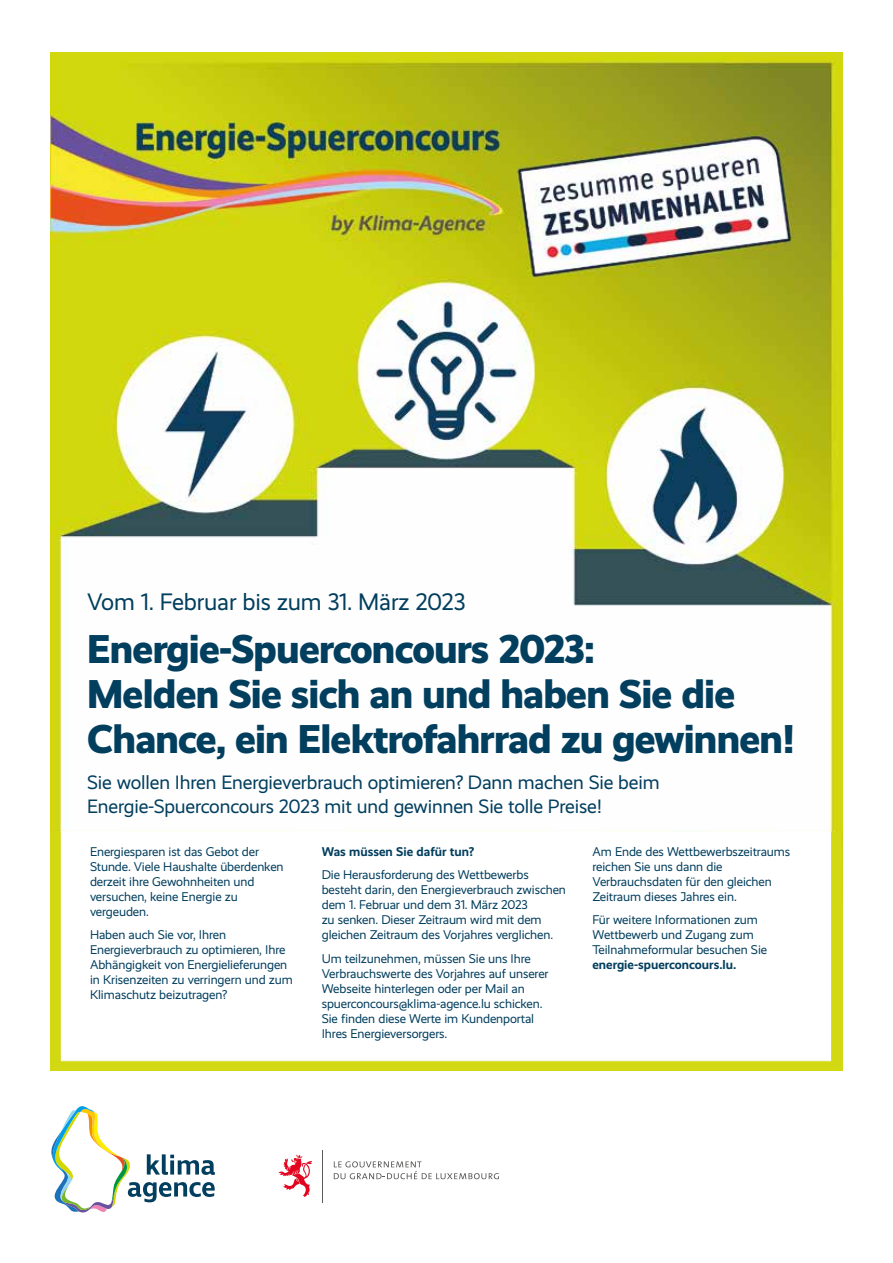
<style>
.page{position:relative;width:893px;height:1263px;background:#fff}
.page>*{position:absolute;margin:0;border:0;box-sizing:border-box;transform-origin:0 0}
.t1{font:800 40.5px/45px "Realist";letter-spacing:-.02em;color:#023e5e}
.t2{font:24px "Realist";letter-spacing:-.01em;color:#023e5e}
.t3{font:19.5px/24px "Realist";letter-spacing:-.01em;color:#023e5e}
.t4{font:12.75px/15px "Realist";letter-spacing:-.01em;color:#023e5e}
.t5{font:700 12.75px "Realist";color:#023e5e}
</style>
<div class="page">
<img style="left:51px;top:52px;width:791px;height:781px">
<hr style="left:321px;top:1150px;width:1px;height:53px;background:#5a5a59">
<svg style="left:279px;top:1155px;width:33px;height:42px"></svg>
<svg style="left:334px;top:1161px;width:165px;height:18px"></svg>
<svg style="left:51px;top:1106px;width:164px;height:107px"></svg>
<img style="left:51px;top:833px;width:791px;height:237px">
<h2 class="t2" style="left:87px;top:588px;width:380px">Vom 1. Februar bis zum 31. März 2023</h2>
<h1 class="t1" style="left:87px;top:626px;width:709px">Energie-Spuerconcours 2023:<br>Melden Sie sich an und haben Sie die<br>Chance, ein Elektrofahrrad zu gewinnen!</h1>
<h3 class="t3" style="left:87px;top:771px;width:574px">Sie wollen Ihren Energieverbrauch optimieren? Dann machen Sie beim<br>Energie-Spuerconcours 2023 mit und gewinnen Sie tolle Preise!</h3>
<p class="t4" style="left:90px;top:844px;width:195px">Energiesparen ist das Gebot der<br>Stunde. Viele Haushalte überdenken derzeit ihre Gewohnheiten und versuchen, keine Energie zu vergeuden.</p>
<p class="t4" style="left:90px;top:927px;width:204px">Haben auch Sie vor, Ihren Energieverbrauch zu optimieren, Ihre Abhängigkeit von Energielieferungen in Krisenzeiten zu verringern und zum Klimaschutz beizutragen?</p>
<p class="t5" style="left:322px;top:844px;width:154px">Was müssen Sie dafür tun?</p>
<p class="t4" style="left:322px;top:867px;width:246px">Die Herausforderung des Wettbewerbs besteht darin, den Energieverbrauch zwischen dem 1. Februar und dem 31. März 2023<br>zu senken. Dieser Zeitraum wird mit dem gleichen Zeitraum des Vorjahres verglichen.</p>
<p class="t4" style="left:322px;top:951px;width:228px">Um teilzunehmen, müssen Sie uns Ihre Verbrauchswerte des Vorjahres auf unserer Webseite hinterlegen oder per Mail an spuerconcours@klima-agence.lu schicken.<br>Sie finden diese Werte im Kundenportal Ihres Energieversorgers.</p>
<p class="t4" style="left:592px;top:844px;width:199px">Am Ende des Wettbewerbszeitraums reichen Sie uns dann die<br>Verbrauchsdaten für den gleichen<br>Zeitraum dieses Jahres ein.</p>
<p class="t4" style="left:592px;top:912px;width:176px">Für weitere Informationen zum<br>Wettbewerb und Zugang zum<br>Teilnahmeformular besuchen Sie</p>
<p class="t5" style="left:592px;top:957px;width:145px">energie-spuerconcours.lu.</p>
</div>
